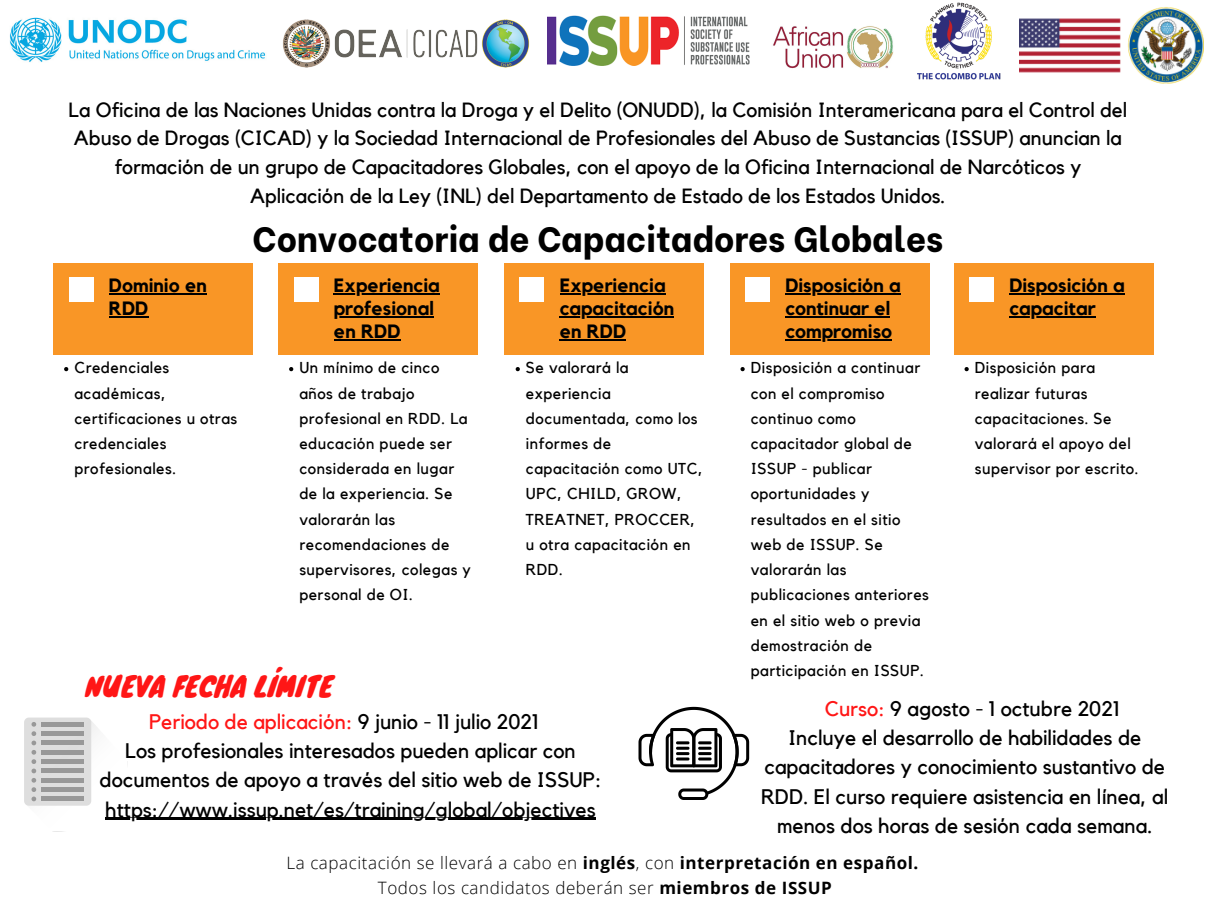
<style>
.page{position:relative;width:1210px;height:908px;background:#fff}
.page>*{position:absolute;margin:0;border:0;box-sizing:border-box;transform-origin:0 0}
.t1{font:800 34.82px "Be Vietnam";color:#000}
.t2{font:27.2px "Knewave";color:#ff1616}
.t3{font:21px/29.4px "Kollektif";color:#000;text-align:center}
.t4{font:21px "Kollektif";color:#ff1616}
.t5{font:20.51px/28.6px "Kollektif";color:#000;text-align:center}
.t6{font:700 19.18px/22.8px "Kollektif";color:#000}
.t7{font:300 17.04px "Open Sans";letter-spacing:.035em;color:#000}
.t8{font:15.75px/25.2px "Kollektif";letter-spacing:.03em;color:#000}
.s1{color:#000}
.s2{color:#ff1616}
.s3{font-weight:700}
</style>
<div class="page">
<div style="left:54px;top:263px;width:199px;height:91px;background:#f99626"></div>
<hr style="left:109px;top:293px;width:98px;height:2px;background:#000">
<hr style="left:109px;top:316px;width:39px;height:2px;background:#000">
<div style="left:69px;top:277px;width:25px;height:24px;background:#fff"></div>
<div style="left:279px;top:263px;width:199px;height:91px;background:#f99626"></div>
<hr style="left:334px;top:293px;width:106px;height:2px;background:#000">
<hr style="left:334px;top:316px;width:100px;height:2px;background:#000">
<hr style="left:334px;top:339px;width:66px;height:1px;background:#000">
<div style="left:294px;top:277px;width:24px;height:24px;background:#fff"></div>
<div style="left:504px;top:263px;width:200px;height:91px;background:#f99626"></div>
<hr style="left:560px;top:293px;width:105px;height:2px;background:#000">
<hr style="left:560px;top:316px;width:114px;height:2px;background:#000">
<hr style="left:560px;top:339px;width:66px;height:1px;background:#000">
<div style="left:519px;top:277px;width:25px;height:24px;background:#fff"></div>
<div style="left:730px;top:263px;width:199px;height:91px;background:#f99626"></div>
<hr style="left:785px;top:293px;width:115px;height:2px;background:#000">
<hr style="left:785px;top:316px;width:105px;height:2px;background:#000">
<hr style="left:785px;top:339px;width:107px;height:1px;background:#000">
<div style="left:745px;top:277px;width:25px;height:24px;background:#fff"></div>
<img style="left:9px;top:17px;width:257px;height:45px">
<img style="left:917px;top:2px;width:84px;height:78px">
<img style="left:548px;top:16px;width:201px;height:49px">
<img style="left:773px;top:26px;width:121px;height:43px">
<img style="left:1020px;top:7px;width:183px;height:77px">
<div style="left:954px;top:263px;width:199px;height:91px;background:#f99626"></div>
<hr style="left:1009px;top:293px;width:115px;height:2px;background:#000">
<hr style="left:1009px;top:316px;width:86px;height:2px;background:#000">
<div style="left:969px;top:277px;width:25px;height:24px;background:#fff"></div>
<svg style="left:24px;top:717px;width:103px;height:103px"></svg>
<svg style="left:638px;top:706px;width:111px;height:93px"></svg>
<img style="left:283px;top:19px;width:247px;height:49px">
<svg style="left:64px;top:367px;width:4px;height:4px"></svg>
<svg style="left:289px;top:367px;width:4px;height:4px"></svg>
<svg style="left:515px;top:367px;width:5px;height:4px"></svg>
<svg style="left:740px;top:367px;width:4px;height:4px"></svg>
<svg style="left:964px;top:367px;width:4px;height:4px"></svg>
<hr style="left:105px;top:817px;width:491px;height:2px;background:#000">
<p class="t5" style="left:69px;top:96px;width:1060px">La Oficina de las Naciones Unidas contra la Droga y el Delito (ONUDD), la Comisión Interamericana para el Control del Abuso de Drogas (CICAD) y la Sociedad Internacional de Profesionales del Abuso de Sustancias (ISSUP) anuncian la formación de un grupo de Capacitadores Globales, con el apoyo de la Oficina Internacional de Narcóticos y Aplicación de la Ley (INL) del Departamento de Estado de los Estados Unidos.</p>
<p class="t1" style="left:252px;top:210px;width:692px">Convocatoria de Capacitadores Globales</p>
<p class="t6" style="left:109px;top:275px;width:99px">Dominio en<br>RDD</p>
<p class="t6" style="left:334px;top:275px;width:108px">Experiencia profesional en RDD</p>
<p class="t6" style="left:560px;top:275px;width:107px">Experiencia</p>
<p class="t6" style="left:560px;top:297px;width:116px">capacitación en RDD</p>
<p class="t6" style="left:785px;top:275px;width:117px">Disposición a continuar el compromiso</p>
<p class="t8" style="left:74px;top:356px;width:165px">Credenciales académicas, certificaciones u otras credenciales profesionales.</p>
<p class="t8" style="left:299px;top:356px;width:173px">Un mínimo de cinco años de trabajo profesional en RDD. La educación puede ser considerada en lugar de la experiencia. Se valorarán las recomendaciones de supervisores, colegas y personal de OI.</p>
<p class="t8" style="left:526px;top:356px;width:178px">Se valorará la experiencia documentada, como los informes de capacitación como UTC,<br>UPC, CHILD, GROW,<br>TREATNET, PROCCER, u otra capacitación en<br>RDD.</p>
<p class="t8" style="left:751px;top:356px;width:180px">Disposición a continuar con el compromiso continuo como capacitador global de<br>ISSUP - publicar oportunidades y resultados en el sitio web de ISSUP. Se valorarán las publicaciones anteriores en el sitio web o previa demostración de participación en ISSUP.</p>
<p class="t2" style="left:85px;top:663px;width:249px">NUEVA FECHA LÍMITE</p>
<p class="t6" style="left:1009px;top:275px;width:117px">Disposición a capacitar</p>
<p class="t8" style="left:974px;top:356px;width:165px">Disposición para realizar futuras capacitaciones. Se valorará el apoyo del supervisor por escrito.</p>
<p class="t4" style="left:149px;top:711px;width:391px">Periodo de aplicación: <span class="s1">9 junio - 11 julio 2021</span></p>
<p class="t3" style="left:100px;top:736px;width:503px">Los profesionales interesados pueden aplicar con documentos de apoyo a través del sitio web de ISSUP: https://www.issup.net/es/training/global/objectives</p>
<p class="t3" style="left:824px;top:695px;width:296px"><span class="s2">Curso:</span> 9 agosto - 1 octubre 2021</p>
<p class="t3" style="left:761px;top:723px;width:408px">Incluye el desarrollo de habilidades de capacitadores y conocimiento sustantivo de RDD. El curso requiere asistencia en línea, al menos dos horas de sesión cada semana.</p>
<p class="t7" style="left:286px;top:850px;width:633px">La capacitación se llevará a cabo en <span class="s3">inglés</span>, con <span class="s3">interpretación en español.</span></p>
<p class="t7" style="left:378px;top:875px;width:455px">Todos los candidatos deberán ser <span class="s3">miembros de ISSUP</span></p>
</div>
